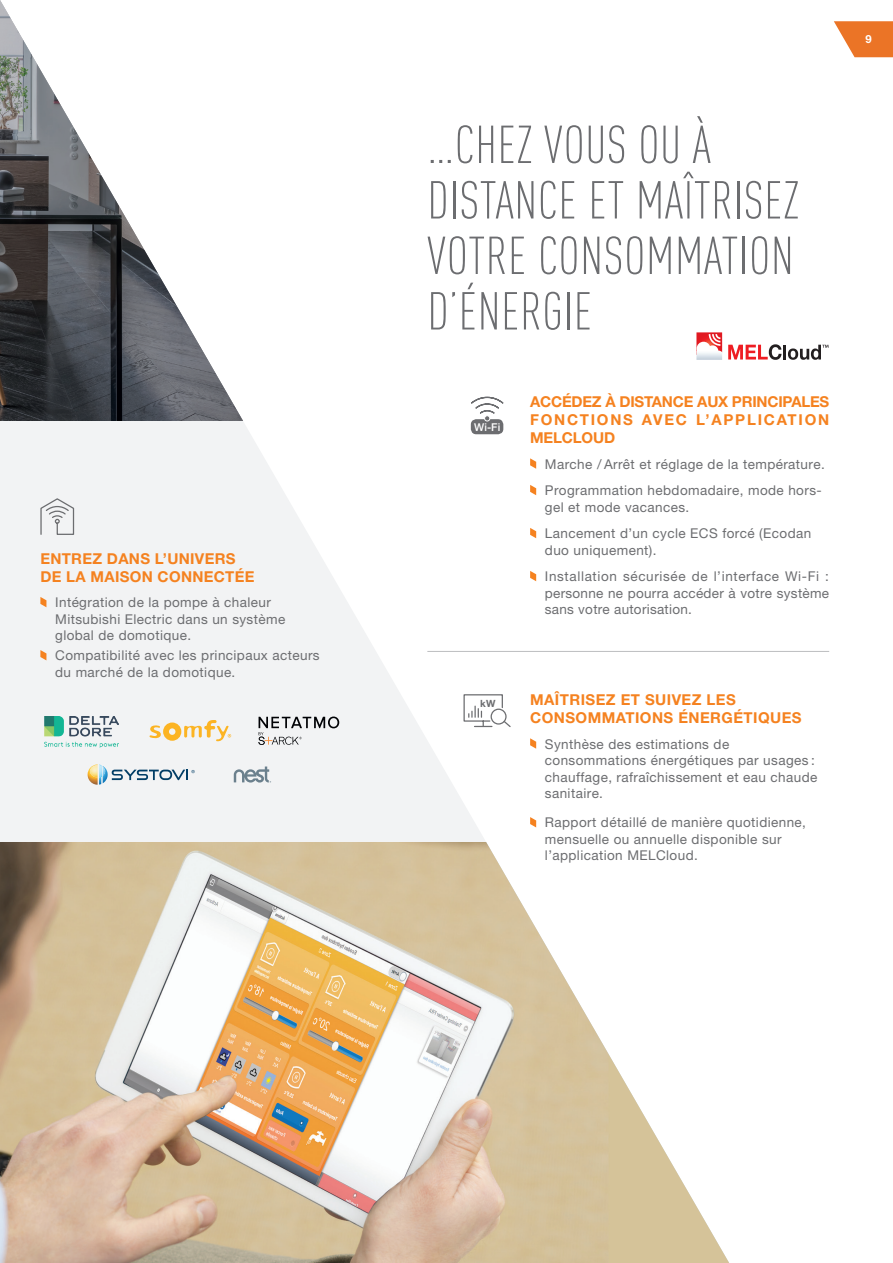
<style>
.page{position:relative;width:893px;height:1263px;background:#fff}
.page>*{position:absolute;margin:0;border:0;box-sizing:border-box;transform-origin:0 0}
.t1{font:300 52.5px/55.5px "DIN Cond";letter-spacing:.01em;color:#6c6d70}
.t2{font:700 15px/18px "Helvetica Neue LT Pro";letter-spacing:.03em;color:#f58220}
.t3{font:13.5px/16.5px "Helvetica Neue LT Pro";letter-spacing:.03em;color:#6c6d70}
.t4{font:13.5px/26.5px "Helvetica Neue LT Pro";letter-spacing:.05em;color:#6c6d70}
.t5{font:700 11.25px "Helvetica Neue LT Pro";color:#fff}
.t6{font:500 10.8px "Helvetica Neue LT Pro";color:#fff}
.t7{font:700 9.9px "Helvetica Neue LT Pro";color:#6c6d70}
</style>
<div class="page">
<svg style="left:0;top:421px;width:486px;height:421px;fill:#f2f3f4"></svg>
<svg style="left:0;top:0;width:243px;height:421px"></svg>
<img style="left:0;top:842px;width:729px;height:421px">
<svg style="left:834px;top:21px;width:59px;height:36px"></svg>
<svg style="left:40px;top:597px;width:6px;height:10px"></svg>
<svg style="left:40px;top:650px;width:6px;height:10px"></svg>
<svg style="left:463px;top:693px;width:48px;height:35px"></svg>
<svg style="left:149px;top:720px;width:82px;height:21px"></svg>
<img style="left:44px;top:716px;width:74px;height:31px">
<svg style="left:88px;top:764px;width:107px;height:21px"></svg>
<svg style="left:258px;top:716px;width:81px;height:29px"></svg>
<svg style="left:234px;top:766px;width:37px;height:16px"></svg>
<svg style="left:530px;top:458px;width:6px;height:11px"></svg>
<svg style="left:530px;top:485px;width:6px;height:10px"></svg>
<svg style="left:530px;top:528px;width:6px;height:10px"></svg>
<svg style="left:530px;top:571px;width:6px;height:10px"></svg>
<svg style="left:530px;top:738px;width:6px;height:11px"></svg>
<svg style="left:530px;top:817px;width:6px;height:10px"></svg>
<div style="left:471px;top:419px;width:32px;height:15px;background:#6c6d70;border-radius:5px"></div>
<svg style="left:471px;top:396px;width:33px;height:25px"></svg>
<svg style="left:40px;top:497px;width:35px;height:39px"></svg>
<hr style="left:427px;top:651px;width:402px;height:1px;background:#bcbdc0">
<svg style="left:728px;top:344px;width:53px;height:16px"></svg>
<hr style="left:783px;top:345px;width:3px;height:14px;background:#231f20">
<svg style="left:788px;top:345px;width:40px;height:15px"></svg>
<svg style="left:696px;top:332px;width:26px;height:10px"></svg>
<img style="left:696px;top:342px;width:26px;height:18px">
<p class="t2" style="left:40px;top:549px;width:216px">ENTREZ DANS L’UNIVERS<br>DE LA MAISON CONNECTÉE</p>
<p class="t3" style="left:55px;top:594px;width:232px">Intégration de la pompe à chaleur<br>Mitsubishi Electric dans un système global de domotique.</p>
<p class="t3" style="left:55px;top:647px;width:266px">Compatibilité avec les principaux acteurs du marché de la domotique.</p>
<h1 class="t1" style="left:427px;top:117px;width:373px">…CHEZ VOUS OU À<br>DISTANCE ET MAÎTRISEZ<br>VOTRE CONSOMMATION<br>D’ÉNERGIE</h1>
<p class="t6" style="left:474px;top:420px;width:27px">Wi-Fi</p>
<p class="t2" style="left:530px;top:393px;width:301px;text-align:justify">ACCÉDEZ À DISTANCE AUX PRINCIPALES FONCTIONS AVEC L’APPLICATION MELCLOUD</p>
<p class="t3" style="left:545px;top:450px;width:281px;line-height:26.5px">Marche / Arrêt et réglage de la température.<br>Programmation hebdomadaire, mode hors-</p>
<p class="t3" style="left:545px;top:493px;width:268px;line-height:26.5px">gel et mode vacances.<br>Lancement d’un cycle ECS forcé (Ecodan</p>
<p class="t4" style="left:545px;top:536px;width:286px">duo uniquement).<br>Installation sécurisée de l’interface Wi-Fi :</p>
<p class="t3" style="left:545px;top:584px;width:286px">personne ne pourra accéder à votre système sans votre autorisation.</p>
<p class="t7" style="left:480px;top:697px;width:17px">kW</p>
<p class="t2" style="left:530px;top:690px;width:273px">MAÎTRISEZ ET SUIVEZ LES<br>CONSOMMATIONS ÉNERGÉTIQUES</p>
<p class="t3" style="left:545px;top:735px;width:274px">Synthèse des estimations de consommations énergétiques par usages : chauffage, rafraîchissement et eau chaude sanitaire.</p>
<p class="t3" style="left:545px;top:814px;width:263px">Rapport détaillé de manière quotidienne, mensuelle ou annuelle disponible sur l’application MELCloud.</p>
<p class="t5" style="left:865px;top:32px;width:8px">9</p>
</div>
